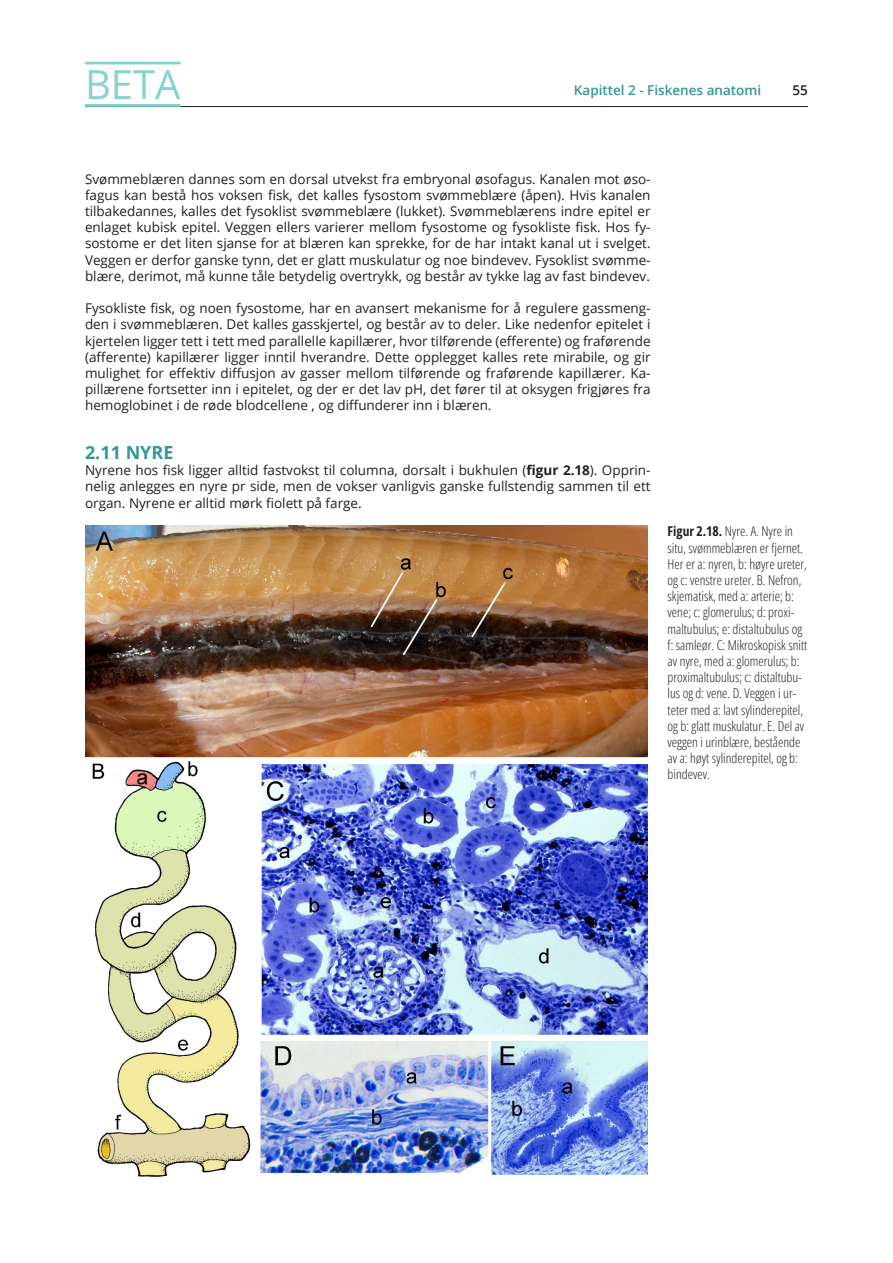
<style>
.page{position:relative;width:893px;height:1263px;background:#fff}
.page>*{position:absolute;margin:0;border:0;box-sizing:border-box;transform-origin:0 0}
.t1{font:40.05px "Open Sans";color:#88d1d1}
.t2{font:700 18px "Open Sans";color:#359697}
.t3{font:13.5px/16.2px "Open Sans";color:#231f20;text-align:justify}
.t4{font:300 13.5px/16.2px "Open Sans Condensed";color:#231f20}
.t5{font:600 13.5px "Open Sans";color:#359697}
.t6{font:600 13.5px "Open Sans";color:#231f20}
.s1{font-weight:700}
</style>
<div class="page">
<hr style="left:85px;top:106px;width:723px;height:1px;background:#231f20">
<hr style="left:85px;top:62px;width:96px;height:2px;background:#88d1d1">
<hr style="left:85px;top:104px;width:96px;height:3px;background:#88d1d1">
<img style="left:85px;top:525px;width:563px;height:652px">
<h1 class="t1" style="left:85px;top:57px;width:97px">BETA</h1>
<p class="t5" style="left:574px;top:81px;width:189px">Kapittel 2 - Fiskenes anatomi</p>
<p class="t6" style="left:792px;top:81px;width:17px">55</p>
<p class="t3" style="left:85px;top:170px;width:567px">Svømmeblæren dannes som en dorsal utvekst fra embryonal øsofagus. Kanalen mot øso&shy;fagus kan bestå hos voksen fisk, det kalles fysostom svømmeblære (åpen). Hvis kanalen tilbakedannes, kalles det fysoklist svømmeblære (lukket). Svømmeblærens indre epitel er enlaget kubisk epitel. Veggen ellers varierer mellom fysostome og fysokliste fisk. Hos fy&shy;sostome er det liten sjanse for at blæren kan sprekke, for de har intakt kanal ut i svelget.<br>Veggen er derfor ganske tynn, det er glatt muskulatur og noe bindevev. Fysoklist svømme&shy;blære, derimot, må kunne tåle betydelig overtrykk, og består av tykke lag av fast bindevev.</p>
<p class="t3" style="left:85px;top:300px;width:567px">Fysokliste fisk, og noen fysostome, har en avansert mekanisme for å regulere gassmeng&shy;den i svømmeblæren. Det kalles gasskjertel, og består av to deler. Like nedenfor epitelet i kjertelen ligger tett i tett med parallelle kapillærer, hvor tilførende (efferente) og fraførende (afferente) kapillærer ligger inntil hverandre. Dette opplegget kalles rete mirabile, og gir mulighet for effektiv diffusjon av gasser mellom tilførende og fraførende kapillærer. Ka&shy;pillærene fortsetter inn i epitelet, og der er det lav pH, det fører til at oksygen frigjøres fra hemoglobinet i de røde blodcellene , og diffunderer inn i blæren.</p>
<h2 class="t2" style="left:85px;top:440px;width:90px">2.11 NYRE</h2>
<p class="t3" style="left:85px;top:462px;width:567px">Nyrene hos fisk ligger alltid fastvokst til columna, dorsalt i bukhulen (<span class="s1">figur 2.18</span>). Opprin&shy;nelig anlegges en nyre pr side, men de vokser vanligvis ganske fullstendig sammen til ett organ. Nyrene er alltid mørk fiolett på farge.</p>
<p class="t4" style="left:668px;top:523px;width:141px"><span class="s1">Figur 2.18.</span> Nyre. A. Nyre in situ, svømmeblæren er fjernet.<br>Her er a: nyren, b: høyre ureter, og c: venstre ureter. B. Nefron, skjematisk, med a: arterie; b: vene; c: glomerulus; d: proxi&shy;maltubulus; e: distaltubulus og f: samleør. C: Mikroskopisk snitt av nyre, med a: glomerulus; b: proximaltubulus; c: distaltubu&shy;lus og d: vene. D. Veggen i ur&shy;teter med a: lavt sylinderepitel, og b: glatt muskulatur. E. Del av veggen i urinblære, bestående av a: høyt sylinderepitel, og b: bindevev.</p>
</div>
